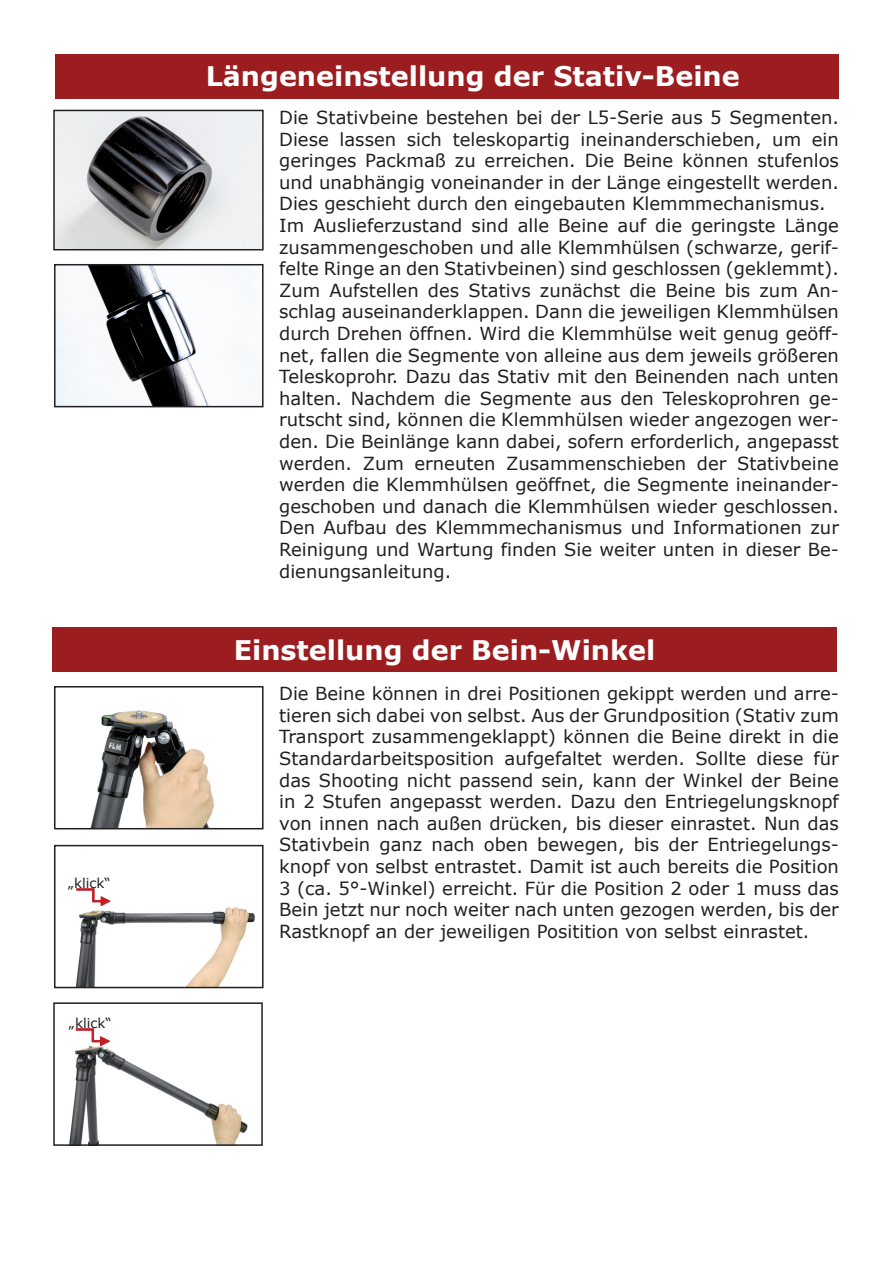
<style>
.page{position:relative;width:893px;height:1263px;background:#fff}
.page>*{position:absolute;margin:0;border:0;box-sizing:border-box;transform-origin:0 0}
.t1{font:700 27px "Verdana";color:#fff}
.t2{font:18px/21.6px "Verdana";color:#231f20}
.t3{font:13.5px "Verdana";color:#231f20}
</style>
<div class="page">
<div style="left:55px;top:55px;width:783px;height:44px;background:#9b1d1f"></div>
<img style="left:56px;top:113px;width:205px;height:134px">
<div style="left:53px;top:110px;width:211px;height:140px;border:2px solid #231f20"></div>
<div style="left:52px;top:628px;width:785px;height:44px;background:#9b1d1f"></div>
<img style="left:57px;top:267px;width:204px;height:137px">
<div style="left:54px;top:264px;width:210px;height:143px;border:2px solid #231f20"></div>
<img style="left:91px;top:710px;width:124px;height:116px">
<div style="left:54px;top:686px;width:210px;height:143px;border:2px solid #231f20"></div>
<img style="left:76px;top:888px;width:179px;height:97px">
<div style="left:54px;top:845px;width:210px;height:143px;border:2px solid #231f20"></div>
<img style="left:69px;top:1028px;width:179px;height:115px">
<div style="left:53px;top:1002px;width:210px;height:144px;border:2px solid #231f20"></div>
<svg style="left:77px;top:889px;width:33px;height:17px"></svg>
<svg style="left:76px;top:1029px;width:34px;height:17px"></svg>
<p class="t3" style="left:68px;top:874px;width:44px">„klick“</p>
<p class="t3" style="left:69px;top:1013px;width:44px">„klick“</p>
<h1 class="t1" style="left:206px;top:57px;width:536px">Längeneinstellung der Stativ-Beine</h1>
<p class="t2" style="left:279px;top:106px;width:561px">Die Stativbeine bestehen bei der L5-Serie aus 5 Segmenten.<br>Diese lassen sich teleskopartig ineinanderschieben, um ein geringes Packmaß zu erreichen. Die Beine können stufenlos und unabhängig voneinander in der Länge eingestellt werden.<br>Dies geschieht durch den eingebauten Klemmmechanismus.<br>Im Auslieferzustand sind alle Beine auf die geringste Länge zusammengeschoben und alle Klemmhülsen (schwarze, gerif&shy;felte Ringe an den Stativbeinen) sind geschlossen (geklemmt).<br>Zum Aufstellen des Stativs zunächst die Beine bis zum An&shy;schlag auseinanderklappen. Dann die jeweiligen Klemmhülsen durch Drehen öffnen. Wird die Klemmhülse weit genug geöff&shy;net, fallen die Segmente von alleine aus dem jeweils größeren Teleskoprohr. Dazu das Stativ mit den Beinenden nach unten halten. Nachdem die Segmente aus den Teleskoprohren ge&shy;rutscht sind, können die Klemmhülsen wieder angezogen wer&shy;den. Die Beinlänge kann dabei, sofern erforderlich, angepasst werden. Zum erneuten Zusammenschieben der Stativbeine werden die Klemmhülsen geöffnet, die Segmente ineinander&shy;geschoben und danach die Klemmhülsen wieder geschlossen.<br>Den Aufbau des Klemmmechanismus und Informationen zur Reinigung und Wartung finden Sie weiter unten in dieser Be&shy;dienungsanleitung.</p>
<h1 class="t1" style="left:234px;top:631px;width:423px">Einstellung der Bein-Winkel</h1>
<p class="t2" style="left:279px;top:683px;width:561px;text-align:justify">Die Beine können in drei Positionen gekippt werden und arre&shy;tieren sich dabei von selbst. Aus der Grundposition (Stativ zum Transport zusammengeklappt) können die Beine direkt in die Standardarbeitsposition aufgefaltet werden. Sollte diese für das Shooting nicht passend sein, kann der Winkel der Beine in 2 Stufen angepasst werden. Dazu den Entriegelungsknopf von innen nach außen drücken, bis dieser einrastet. Nun das Stativbein ganz nach oben bewegen, bis der Entriegelungs&shy;knopf von selbst entrastet. Damit ist auch bereits die Position 3 (ca. 5°-Winkel) erreicht. Für die Position 2 oder 1 muss das Bein jetzt nur noch weiter nach unten gezogen werden, bis der Rastknopf an der jeweiligen Positition von selbst einrastet.</p>
</div>
